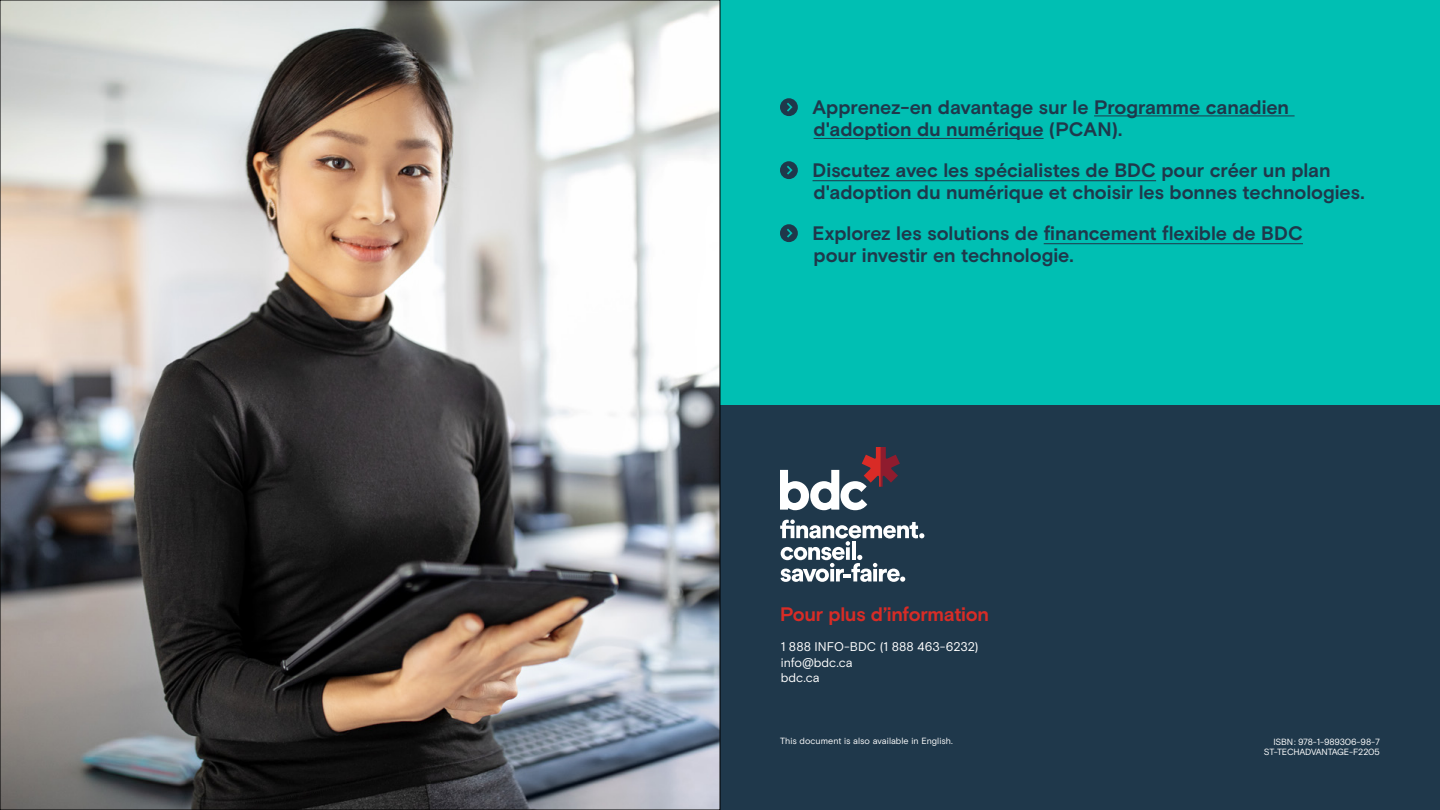
<style>
.page{position:relative;width:1440px;height:810px;background:#fff}
.page>*{position:absolute;margin:0;border:0;box-sizing:border-box;transform-origin:0 0}
.t1{font:700 19.5px/22.5px "Basis Grotesque";letter-spacing:-.005em;color:#1f384b}
.t2{font:700 19.5px "Basis Grotesque";letter-spacing:-.015em;color:#d82c26}
.t3{font:12.6px/15.8px "Basis Grotesque";color:#fff}
.t4{font:9px/10.5px "Basis Grotesque";letter-spacing:-.01em;color:#fff;text-align:right}
</style>
<div class="page">
<div style="left:720px;top:0;width:720px;height:810px;background:#1f384b"></div>
<div style="left:720px;top:0;width:720px;height:405px;background:#00bfb3"></div>
<svg style="left:780px;top:447px;width:120px;height:63px"></svg>
<svg style="left:780px;top:520px;width:144px;height:62px"></svg>
<hr style="left:1094px;top:115px;width:201px;height:1px;background:#1f384b">
<hr style="left:814px;top:138px;width:230px;height:1px;background:#1f384b">
<hr style="left:813px;top:180px;width:343px;height:1px;background:#1f384b">
<hr style="left:1044px;top:243px;width:259px;height:1px;background:#1f384b">
<svg style="left:780px;top:98px;width:18px;height:18px"></svg>
<svg style="left:780px;top:161px;width:18px;height:18px"></svg>
<svg style="left:780px;top:224px;width:18px;height:18px"></svg>
<img style="left:2px;top:2px;width:716px;height:806px">
<p class="t1" style="left:813px;top:96px;width:478px">Apprenez-en davantage sur le Programme canadien d'adoption du numérique (PCAN).</p>
<p class="t1" style="left:813px;top:159px;width:554px">Discutez avec les spécialistes de BDC pour créer un plan d'adoption du numérique et choisir les bonnes technologies.</p>
<p class="t1" style="left:813px;top:222px;width:492px">Explorez les solutions de financement flexible de BDC pour investir en technologie.</p>
<p class="t2" style="left:780px;top:603px;width:211px">Pour plus d’information</p>
<p class="t3" style="left:781px;top:638px;width:199px">1 888 INFO‑BDC (1 888 463‑6232) info@bdc.ca<br>bdc.ca</p>
<p class="t4" style="left:780px;top:736px;width:174px">This document is also available in English.</p>
<p class="t4" style="left:1264px;top:736px;width:118px">ISBN: 978-1-989306-98-7<br>ST-TECHADVANTAGE-F2205</p>
</div>
